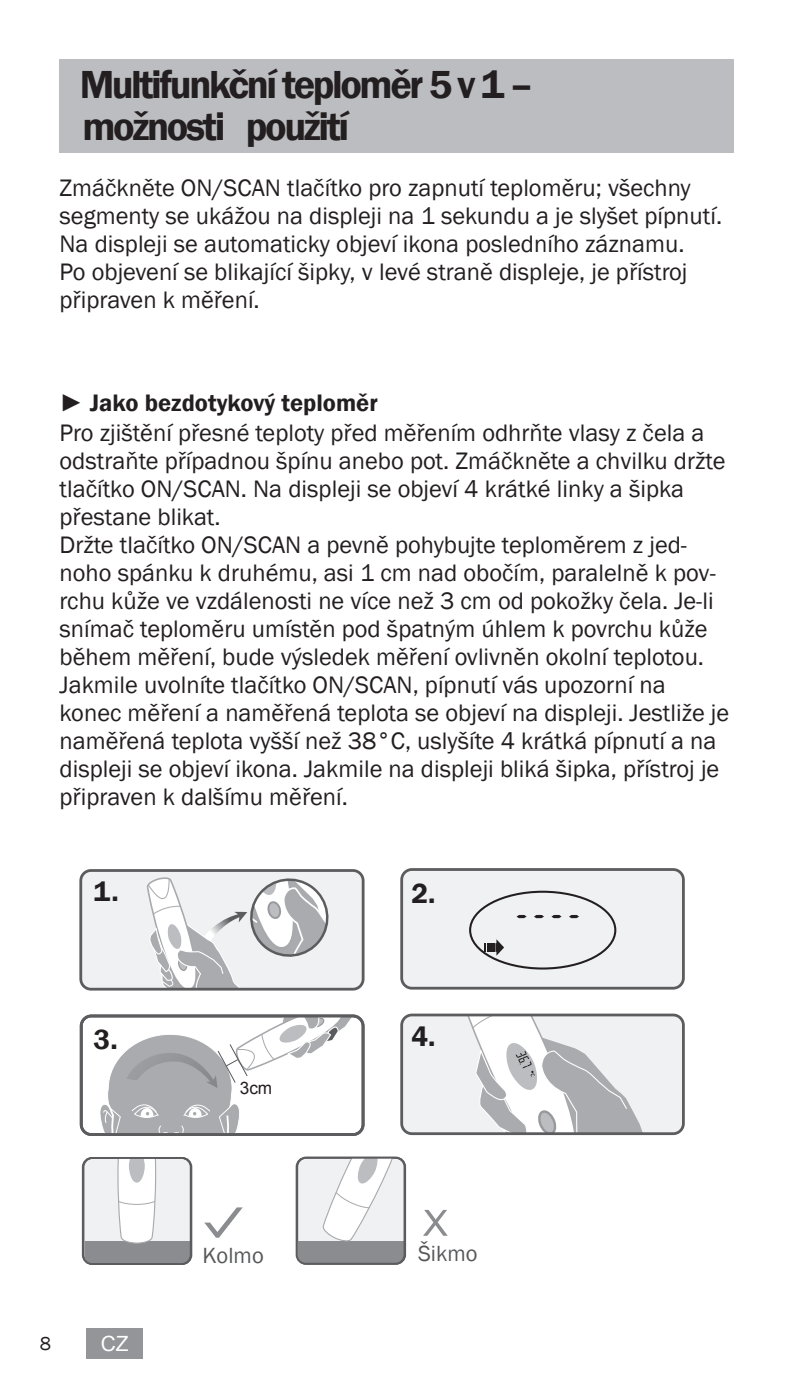
<style>
.page{position:relative;width:794px;height:1389px;background:#fff}
.page>*{position:absolute;margin:0;border:0;box-sizing:border-box;transform-origin:0 0}
.t1{font:600 40.25px/42px "Franklin Gothic";letter-spacing:-.06em;color:#231f20}
.t2{font:600 28.35px "Franklin Gothic";color:#231f20}
.t3{font:24.5px/28px "Franklin Gothic";color:#231f20}
.t4{font:600 24.5px "Franklin Gothic";color:#231f20}
.t5{font:22.4px "Franklin Gothic";color:#57585a}
.t6{font:21px "Arial";color:#fff}
.t7{font:19.25px "Franklin Gothic";color:#231f20}
.t8{font:17.15px "Arial";color:#231f20}
</style>
<div class="page">
<div style="left:86px;top:1328px;width:56px;height:31px;background:#939598"></div>
<div style="left:60px;top:60px;width:674px;height:93px;background:#bcbdc0"></div>
<div style="left:81px;top:870px;width:282px;height:119px;background:#f0f1f2;border-radius:10px"></div>
<div style="left:79px;top:869px;width:285px;height:122px;border:3px solid #5c5c5f;border-radius:10px"></div>
<svg style="left:146px;top:871px;width:190px;height:118px"></svg>
<div style="left:402px;top:1015px;width:281px;height:119px;background:#f0f1f2;border-radius:10px"></div>
<div style="left:400px;top:1014px;width:285px;height:121px;border:3px solid #5c5c5f;border-radius:10px"></div>
<svg style="left:453px;top:1015px;width:230px;height:119px"></svg>
<div style="left:402px;top:870px;width:281px;height:118px;background:#f0f1f2;border-radius:10px"></div>
<div style="left:400px;top:868px;width:285px;height:122px;border:3px solid #5c5c5f;border-radius:10px"></div>
<div style="left:80px;top:1015px;width:284px;height:121px;border:3px solid #5c5c5f;border-radius:10px"></div>
<svg style="left:81px;top:1016px;width:282px;height:119px"></svg>
<svg style="left:534px;top:915px;width:10px;height:3px"></svg>
<svg style="left:516px;top:915px;width:10px;height:3px"></svg>
<svg style="left:551px;top:915px;width:10px;height:3px"></svg>
<svg style="left:569px;top:915px;width:10px;height:3px"></svg>
<svg style="left:484px;top:939px;width:20px;height:17px"></svg>
<div style="left:469px;top:891px;width:147px;height:79px;border:2px solid #231f20;border-radius:50%"></div>
<div style="left:83px;top:1158px;width:108px;height:106px;background:#f0f1f2;border-radius:9px"></div>
<div style="left:85px;top:1241px;width:106px;height:23px;background:#8a8c8f"></div>
<svg style="left:117px;top:1160px;width:40px;height:84px"></svg>
<div style="left:82px;top:1157px;width:110px;height:108px;border:2px solid #5c5c5f;border-radius:9px"></div>
<svg style="left:204px;top:1207px;width:39px;height:31px"></svg>
<div style="left:297px;top:1158px;width:108px;height:106px;background:#f0f1f2;border-radius:9px"></div>
<div style="left:297px;top:1241px;width:107px;height:23px;background:#8a8c8f"></div>
<svg style="left:322px;top:1158px;width:82px;height:84px"></svg>
<div style="left:296px;top:1157px;width:109px;height:108px;border:2px solid #5c5c5f;border-radius:9px"></div>
<svg style="left:423px;top:1210px;width:25px;height:26px"></svg>
<h1 class="t1" style="left:80px;top:64px;width:455px">Multifunkční teploměr 5 v 1 – možnosti použití</h1>
<p class="t3" style="left:60px;top:174px;width:664px">Zmáčkněte ON/SCAN tlačítko pro zapnutí teploměru; všechny segmenty se ukážou na displeji na 1 sekundu a je slyšet pípnutí.<br>Na displeji se automaticky objeví ikona posledního záznamu.<br>Po objevení se blikající šipky, v levé straně displeje, je přístroj připraven k měření.</p>
<p class="t4" style="left:60px;top:388px;width:320px">► Jako bezdotykový teploměr</p>
<p class="t3" style="left:60px;top:419px;width:671px">Pro zjištění přesné teploty před měřením odhrňte vlasy z čela a odstraňte případnou špínu anebo pot. Zmáčkněte a chvilku držte tlačítko ON/SCAN. Na displeji se objeví 4 krátké linky a šipka přestane blikat.<br>Držte tlačítko ON/SCAN a pevně pohybujte teploměrem z jed&shy;noho spánku k druhému, asi 1 cm nad obočím, paralelně k pov&shy;rchu kůže ve vzdálenosti ne více než 3 cm od pokožky čela. Je-li snímač teploměru umístěn pod špatným úhlem k povrchu kůže během měření, bude výsledek měření ovlivněn okolní teplotou.<br>Jakmile uvolníte tlačítko ON/SCAN, pípnutí vás upozorní na konec měření a naměřená teplota se objeví na displeji. Jestliže je naměřená teplota vyšší než 38°C, uslyšíte 4 krátká pípnutí a na displeji se objeví ikona. Jakmile na displeji bliká šipka, přístroj je připraven k dalšímu měření.</p>
<p class="t2" style="left:94px;top:874px;width:27px">1.</p>
<p class="t2" style="left:94px;top:1022px;width:26px">3.</p>
<p class="t8" style="left:240px;top:1077px;width:34px">3cm</p>
<p class="t2" style="left:411px;top:876px;width:26px">2.</p>
<p class="t2" style="left:411px;top:1019px;width:26px">4.</p>
<p class="t7" style="left:40px;top:1331px;width:13px">8</p>
<p class="t6" style="left:101px;top:1330px;width:29px">CZ</p>
<p class="t5" style="left:202px;top:1242px;width:63px">Kolmo</p>
<p class="t5" style="left:418px;top:1239px;width:61px">Šikmo</p>
</div>
